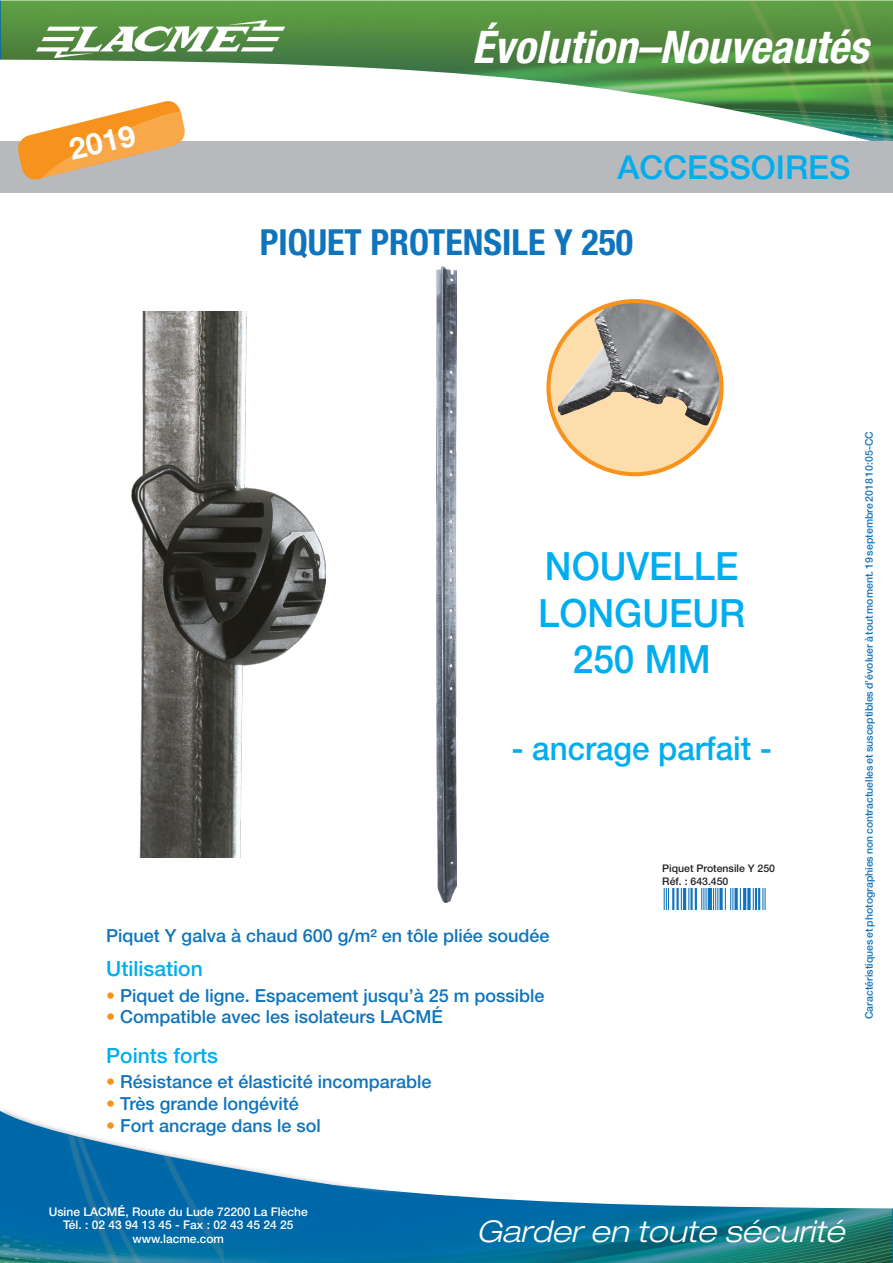
<style>
.page{position:relative;width:893px;height:1263px;background:#fff}
.page>*{position:absolute;margin:0;border:0;box-sizing:border-box;transform-origin:0 0}
.t1{font:italic 700 condensed 45px "Helvetica Neue LT Std";color:#fff}
.Paragraphe_Titre{font:500 39px "Helvetica Neue LT Std";color:#00aeef;scale:.95 1}
.Paragraphe_Titre-2{font:700 condensed 36px "Helvetica Neue LT Std";color:#1074bc}
.Paragraphe_Titre-3{font:500 33px "Helvetica Neue LT Std";color:#00aeef;scale:.95 1}
.Paragraphe_Titre-4{font:500 33px "Helvetica Neue LT Std";color:#00aeef}
.Paragraphe_Titre-5{font:italic 300 expanded 30px "Helvetica Neue LT Std";color:#fff}
.Paragraphe_Titre-6{font:700 30px "Helvetica Neue LT Std";color:#fff}
.Paragraphe_Titre-7{font:500 21px "Helvetica Neue LT Std";color:#00aeef}
.Paragraphe_Texte{font:500 18px "Helvetica Neue LT Std";color:#1074bc}
.Paragraphe_Titre-8{font:500 18px "Helvetica Neue LT Std";color:#1074bc}
.Paragraphe_Titre-9{font:500 12px "Helvetica Neue LT Std";color:#fff}
.Paragraphe_Titre-10{font:500 10.5px "Helvetica Neue LT Std";color:#1074bc}
.Paragraphe_Titre-11{font:500 10.5px "Helvetica Neue LT Std";color:#231f20}
.s1{color:#f7931d}
.s2{font-weight:700}
</style>
<div class="page">
<img style="left:0;top:0;width:727px;height:142px">
<img style="left:727px;top:0;width:166px;height:142px">
<img style="left:0;top:1121px;width:893px;height:142px">
<img style="left:38px;top:1129px;width:186px;height:134px">
<div style="left:0;top:142px;width:893px;height:51px;background:#b8b9bc"></div>
<img style="left:37px;top:20px;width:248px;height:37px">
<svg style="left:663px;top:889px;width:103px;height:21px"></svg>
<svg style="left:15px;top:98px;width:172px;height:82px"></svg>
<img style="left:437px;top:266px;width:19px;height:636px">
<div style="left:548px;top:301px;width:174px;height:173px;background:#feddac;border-radius:50%"></div>
<img style="left:558px;top:301px;width:164px;height:124px">
<div style="left:546px;top:299px;width:178px;height:177px;border:4px solid #f7931d;border-radius:50%"></div>
<img style="left:131px;top:311px;width:195px;height:546px">
<p class="Paragraphe_Titre-6" style="left:66px;top:131px;width:68px;rotate:-13deg">2019</p>
<p class="t1" style="left:472px;top:20px;width:398px">Évolution–Nouveautés</p>
<p class="Paragraphe_Titre-4" style="left:618px;top:148px;width:234px">ACCESSOIRES</p>
<p class="Paragraphe_Titre-2" style="left:260px;top:220px;width:375px">PIQUET PROTENSILE Y 250</p>
<p class="Paragraphe_Titre" style="left:545px;top:543px;width:205px">NOUVELLE</p>
<p class="Paragraphe_Titre" style="left:538px;top:589px;width:220px">LONGUEUR</p>
<p class="Paragraphe_Titre" style="left:573px;top:636px;width:147px">250 MM</p>
<p class="Paragraphe_Titre-3" style="left:511px;top:728px;width:276px">- ancrage parfait -</p>
<p class="Paragraphe_Texte" style="left:106px;top:925px;width:445px">Piquet Y galva à chaud 600 g/m² en tôle pliée soudée</p>
<p class="Paragraphe_Titre-7" style="left:106px;top:956px;width:98px">Utilisation</p>
<p class="Paragraphe_Texte" style="left:106px;top:984px;width:440px"><span class="s1">•</span> Piquet de ligne. Espacement jusqu’à 25 m possible</p>
<p class="Paragraphe_Texte" style="left:106px;top:1006px;width:338px"><span class="s1">•</span> Compatible avec les isolateurs LACMÉ</p>
<p class="Paragraphe_Titre-7" style="left:106px;top:1043px;width:113px">Points forts</p>
<p class="Paragraphe_Texte" style="left:106px;top:1071px;width:327px"><span class="s1">•</span> Résistance et élasticité incomparable</p>
<p class="Paragraphe_Titre-8" style="left:106px;top:1093px;width:194px"><span class="s1">•</span> Très grande longévité</p>
<p class="Paragraphe_Titre-8" style="left:106px;top:1114px;width:216px"><span class="s1">•</span> Fort ancrage dans le sol</p>
<p class="Paragraphe_Titre-11" style="left:662px;top:862px;width:114px">Piquet Protensile Y 250</p>
<p class="Paragraphe_Titre-11" style="left:662px;top:875px;width:68px">Réf. : 643.450</p>
<p class="Paragraphe_Titre-10" style="left:863px;top:1019px;width:590px;rotate:-90deg">Caractéristiques et photographies non contractuelles et susceptibles d’évoluer à tout moment. 19 septembre 2018 10:05-CC</p>
<p class="Paragraphe_Titre-9" style="left:49px;top:1204px;width:260px">Usine LACM<span class="s2">É</span>, Route du Lude 72200 La Flèche</p>
<p class="Paragraphe_Titre-9" style="left:63px;top:1217px;width:232px">Tél. : 02 43 94 13 45 - Fax : 02 43 45 24 25</p>
<p class="Paragraphe_Titre-9" style="left:132px;top:1231px;width:93px">www.lacme.com</p>
<p class="Paragraphe_Titre-5" style="left:476px;top:1213px;width:370px">Garder en toute sécurité</p>
</div>
